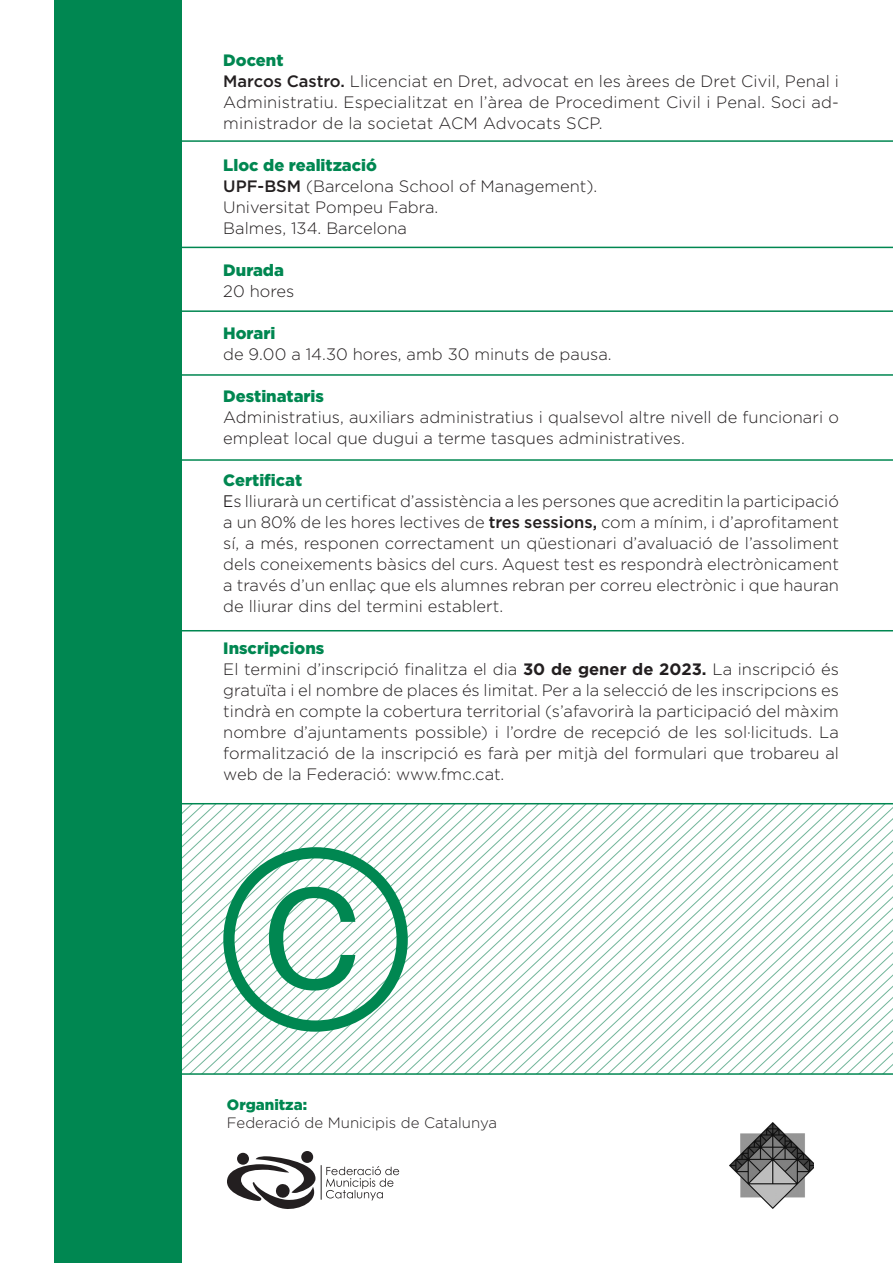
<style>
.page{position:relative;width:893px;height:1263px;background:#fff}
.page>*{position:absolute;margin:0;border:0;box-sizing:border-box;transform-origin:0 0}
.t1{font:300 16.5px/21px "Gotham";color:#231f20;text-align:justify}
.t2{font:900 16.5px "Gotham";color:#008751}
.t3{font:300 16.5px/20.4px "Gotham";color:#231f20}
.t4{font:300 15px "Gotham";color:#231f20}
.t5{font:900 15px "Gotham";color:#008751}
.s1{font-weight:500}
.s2{font-weight:900;color:#008751}
.s3{font-style:inherit}
.s4{font-family:"Raleway";font-weight:400}
.s5{font-weight:700}
</style>
<div class="page">
<svg style="left:181px;top:804px;width:712px;height:269px"></svg>
<div style="left:54px;top:0;width:127px;height:1263px;background:#008751"></div>
<hr style="left:171px;top:1073px;width:722px;height:2px;background:#008751">
<hr style="left:171px;top:803px;width:722px;height:1px;background:#008751">
<hr style="left:171px;top:140px;width:722px;height:2px;background:#008751">
<hr style="left:171px;top:247px;width:722px;height:1px;background:#008751">
<hr style="left:171px;top:310px;width:722px;height:2px;background:#008751">
<hr style="left:171px;top:374px;width:722px;height:2px;background:#008751">
<hr style="left:171px;top:459px;width:722px;height:2px;background:#008751">
<hr style="left:171px;top:630px;width:722px;height:1px;background:#008751">
<img style="left:729px;top:1122px;width:85px;height:87px">
<div style="left:223px;top:847px;width:185px;height:185px;border:11px solid #008751;border-radius:50%"></div>
<svg style="left:269px;top:887px;width:86px;height:103px"></svg>
<svg style="left:326px;top:1166px;width:73px;height:34px"></svg>
<svg style="left:237px;top:1153px;width:12px;height:12px"></svg>
<div style="left:301px;top:1151px;width:12px;height:12px;background:#231f20;border-radius:50%"></div>
<svg style="left:227px;top:1156px;width:89px;height:53px"></svg>
<hr style="left:321px;top:1165px;width:1px;height:35px;background:#231f20">
<p class="t2" style="left:223px;top:51px;width:62px">Docent</p>
<p class="t1" style="left:223px;top:71px;width:617px"><span class="s1">Marcos Castro.</span> Llicenciat en Dret, advocat en les àrees de Dret Civil, Penal i Administratiu. Especialitzat en l’àrea de Procediment Civil i Penal. Soci ad&shy;ministrador de la societat ACM Advocats SCP.</p>
<p class="t2" style="left:223px;top:156px;width:155px">Lloc de realització</p>
<p class="t1" style="left:223px;top:176px;width:376px"><span class="s1">UPF-BSM</span> (Barcelona School of Management).<br>Universitat Pompeu Fabra.</p>
<p class="t1" style="left:223px;top:218px;width:185px">Balmes, 134. Barcelona</p>
<p class="t2" style="left:223px;top:261px;width:62px">Durada</p>
<p class="t1" style="left:223px;top:280px;width:73px">20 hores</p>
<p class="t3" style="left:223px;top:323px;width:390px"><span class="s2">Horari<br></span><span class="s3">de 9.00 a 14.30 hores</span>, amb 30 minuts de pausa.</p>
<p class="t2" style="left:223px;top:387px;width:102px">Destinataris</p>
<p class="t1" style="left:223px;top:407px;width:617px">Administratius, auxiliars administratius i qualsevol altre nivell de funcionari o empleat local que dugui a terme tasques administratives.</p>
<p class="t2" style="left:223px;top:471px;width:80px">Certificat</p>
<p class="t1" style="left:223px;top:491px;width:617px"><span class="s4">E</span>s lliurarà un certificat d’assistència a les persones que acreditin la participació a un 80% de les hores lectives de <span class="s1">tres sessions,</span> com a mínim, i d’aprofitament sí, a més, responen correctament un qüestionari d’avaluació de l’assoliment dels coneixements bàsics del curs. Aquest test es respondrà electrònicament a través d’un enllaç que els alumnes rebran per correu electrònic i que hauran de lliurar dins del termini establert.</p>
<p class="t2" style="left:223px;top:639px;width:102px">Inscripcions</p>
<p class="t1" style="left:223px;top:659px;width:617px">El termini d’inscripció finalitza el dia <span class="s5">30 de gener de 2023.</span> La inscripció és gratuïta i el nombre de places és limitat. Per a la selecció de les inscripcions es tindrà en compte la cobertura territorial (s’afavorirà la participació del màxim nombre d’ajuntaments possible) i l’ordre de recepció de les sol·licituds. La formalització de la inscripció es farà per mitjà del formulari que trobareu al web de la Federació: www.fmc.cat.</p>
<p class="t5" style="left:227px;top:1096px;width:82px">Organitza:</p>
<p class="t4" style="left:227px;top:1115px;width:272px">Federació de Municipis de Catalunya</p>
</div>
